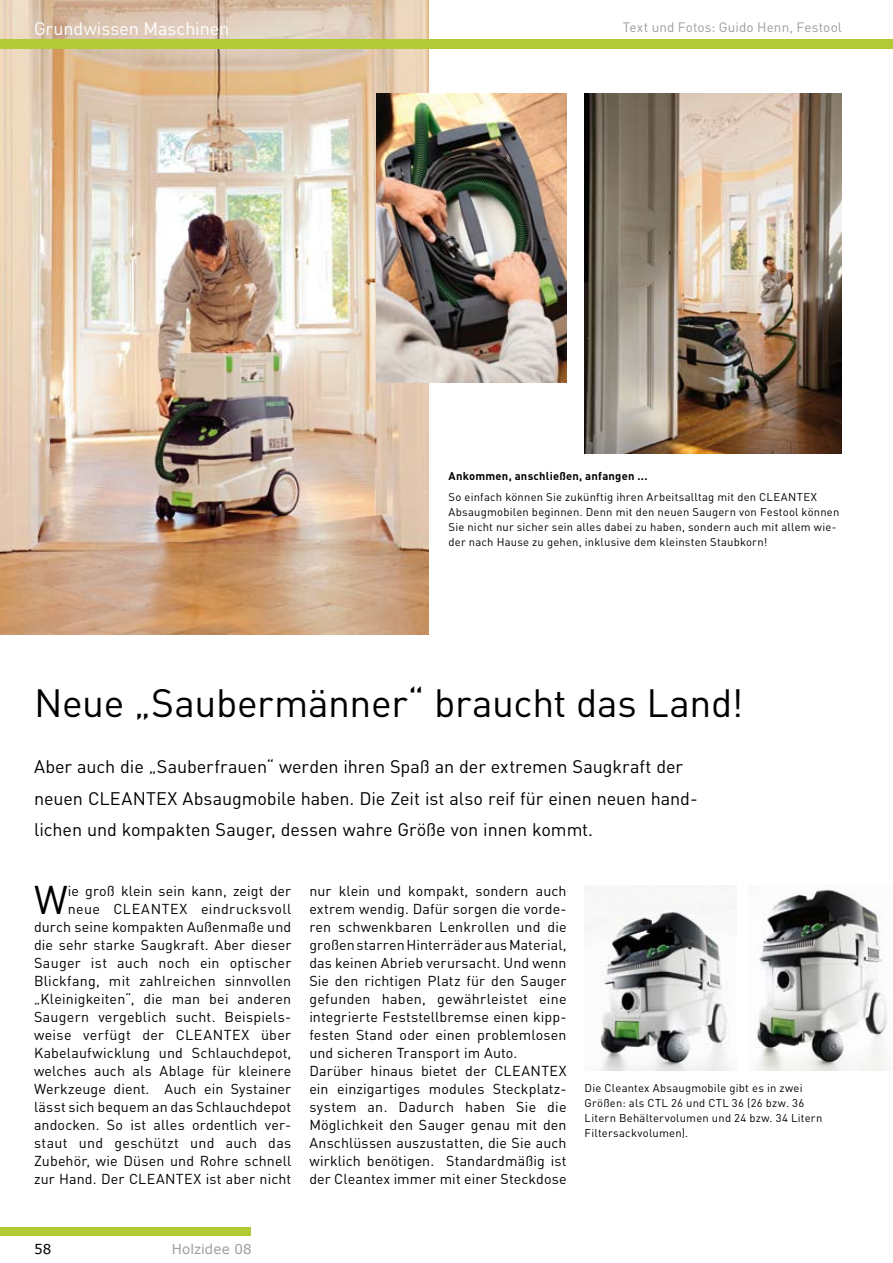
<style>
.page{position:relative;width:893px;height:1263px;background:#fff}
.page>*{position:absolute;margin:0;border:0;box-sizing:border-box;transform-origin:0 0}
.t1{font:39.6px "DIN Pro";color:#000}
.t2{font:39px "DIN Pro";letter-spacing:-.01em;color:#000}
.t3{font:18px/31.5px "DIN Pro";letter-spacing:-.005em;color:#000}
.t4{font:18px "DIN Pro";letter-spacing:-.005em;color:#fff}
.t5{font:14.25px/18px "DIN Pro";letter-spacing:.01em;color:#000;text-align:right}
.t6{font:13.5px "DIN Pro";letter-spacing:.01em;color:#9c9d9f}
.t7{font:13.5px "Verdana";letter-spacing:.005em;color:#9c9d9f}
.t8{font:13.5px "Verdana";color:#000}
.t9{font:11.25px/15px "DIN Pro";letter-spacing:.02em;color:#000}
.t10{font:700 11.25px "DIN Pro";letter-spacing:.02em;color:#000}
</style>
<div class="page">
<div style="left:0;top:1227px;width:250px;height:9px;background:#b1ca35"></div>
<img style="left:0;top:0;width:429px;height:634px">
<img style="left:585px;top:94px;width:257px;height:359px">
<img style="left:376px;top:93px;width:191px;height:290px">
<img style="left:600px;top:885px;width:136px;height:186px">
<img style="left:756px;top:889px;width:131px;height:182px">
<div style="left:0;top:39px;width:893px;height:9px;background:#b1ca35"></div>
<p class="t4" style="left:34px;top:16px;width:197px">Grundwissen Maschinen</p>
<p class="t6" style="left:623px;top:18px;width:220px">Text und Fotos: Guido Henn, Festool</p>
<p class="t10" style="left:448px;top:468px;width:201px">Ankommen, anschließen, anfangen ...</p>
<p class="t9" style="left:448px;top:489px;width:392px">So einfach können Sie zukünftig ihren Arbeitsalltag mit den CLEANTEX Absaugmobilen beginnen. Denn mit den neuen Saugern von Festool können Sie nicht nur sicher sein alles dabei zu haben, sondern auch mit allem wie&shy;der nach Hause zu gehen, inklusive dem kleinsten Staubkorn!</p>
<h2 class="t2" style="left:34px;top:676px;width:711px">Neue „Saubermänner“ braucht das Land!</h2>
<p class="t3" style="left:34px;top:750px;width:665px">Aber auch die „Sauberfrauen“ werden ihren Spaß an der extremen Saugkraft der neuen CLEANTEX Absaugmobile haben. Die Zeit ist also reif für einen neuen hand&shy;lichen und kompakten Sauger, dessen wahre Größe von innen kommt.</p>
<p class="t5" style="left:34px;top:881px;width:259px">ie groß klein sein kann, zeigt der neue CLEANTEX eindrucksvoll durch seine kompakten Außenmaße und die sehr starke Saugkraft. Aber dieser Sauger ist auch noch ein optischer Blickfang, mit zahlreichen sinnvollen „Kleinigkeiten“, die man bei anderen Saugern vergeblich sucht. Beispiels&shy;weise verfügt der CLEANTEX über Kabelaufwicklung und Schlauchdepot, welches auch als Ablage für kleinere Werkzeuge dient. Auch ein Systainer lässt sich bequem an das Schlauchdepot andocken. So ist alles ordentlich ver&shy;staut und geschützt und auch das Zubehör, wie Düsen und Rohre schnell zur Hand. Der CLEANTEX ist aber nicht</p>
<p class="t5" style="left:309px;top:881px;width:259px;text-align:left">nur klein und kompakt, sondern auch extrem wendig. Dafür sorgen die vorde&shy;ren schwenkbaren Lenkrollen und die großen starren Hinterräder aus Material, das keinen Abrieb verursacht. Und wenn Sie den richtigen Platz für den Sauger gefunden haben, gewährleistet eine integrierte Feststellbremse einen kipp&shy;festen Stand oder einen problemlosen und sicheren Transport im Auto.<br>Darüber hinaus bietet der CLEANTEX ein einzigartiges modules Steckplatz&shy;system an. Dadurch haben Sie die Möglichkeit den Sauger genau mit den Anschlüssen auszustatten, die Sie auch wirklich benötigen. Standardmäßig ist der Cleantex immer mit einer Steckdose</p>
<h1 class="t1" style="left:34px;top:873px;width:35px">W</h1>
<p class="t9" style="left:585px;top:1080px;width:239px">Die Cleantex Absaugmobile gibt es in zwei Größen: als CTL 26 und CTL 36 (26 bzw. 36<br>Litern Behältervolumen und 24 bzw. 34 Litern Filtersackvolumen).</p>
<p class="t8" style="left:34px;top:1241px;width:19px">58</p>
<p class="t7" style="left:172px;top:1240px;width:81px">Holzidee 08</p>
</div>
